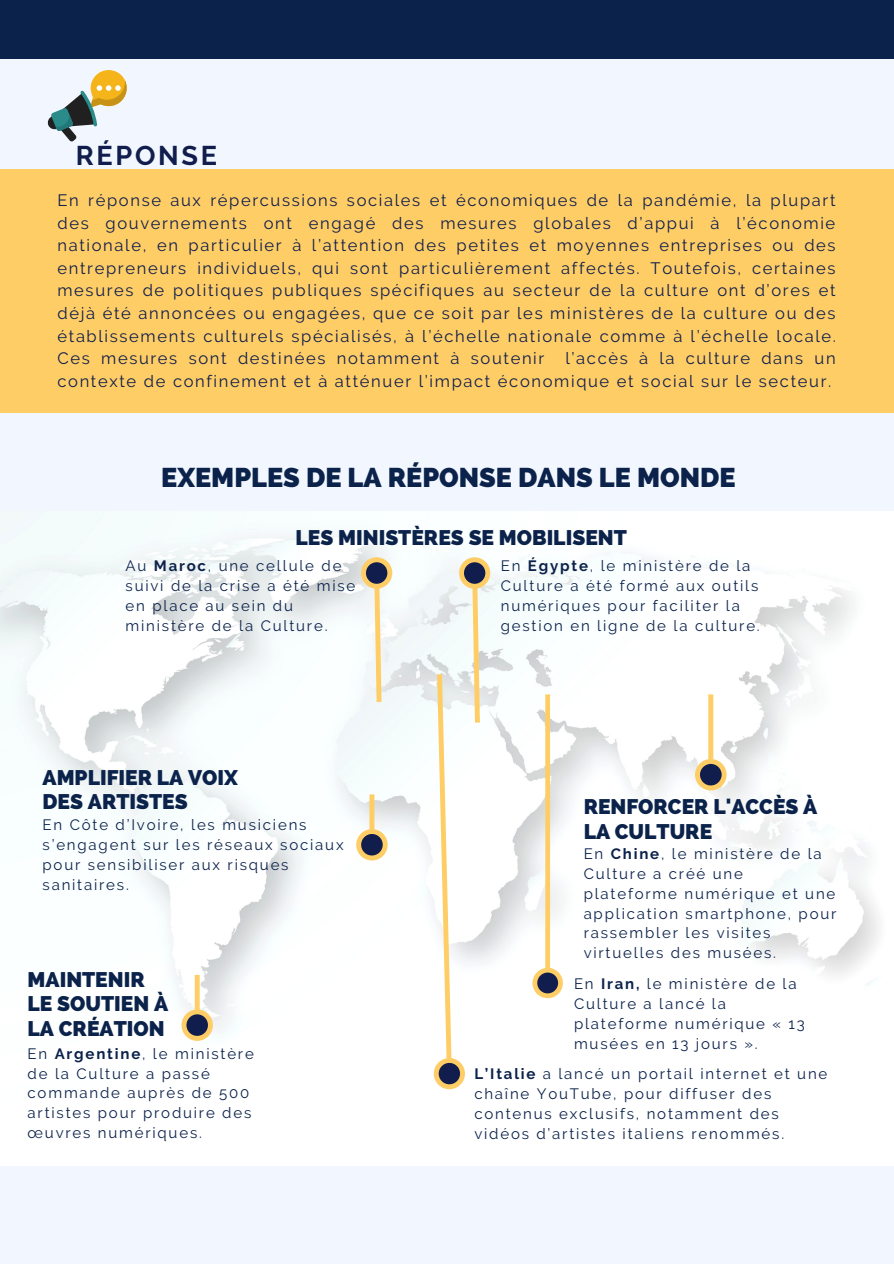
<style>
.page{position:relative;width:894px;height:1264px;background:#fff}
.page>*{position:absolute;margin:0;border:0;box-sizing:border-box;transform-origin:0 0}
.t1{font:800 27px "Raleway";color:#0b224b}
.t2{font:700 27px "Raleway";letter-spacing:.1em;color:#101d4d}
.t3{font:800 21px/24.2px "Raleway";color:#0b224b}
.t4{font:16.5px/22.5px "Raleway";letter-spacing:.1em;color:#101d4d;text-align:justify}
.t5{font:15px/19.8px "Raleway";letter-spacing:.12em;color:#0b224b}
.s1{font-weight:700}
</style>
<div class="page">
<div style="left:0;top:0;width:893px;height:1263px;background:#f2f7ff"></div>
<div style="left:0;top:170px;width:893px;height:243px;background:#fecd65"></div>
<div style="left:0;top:0;width:893px;height:59px;background:#0b224b"></div>
<img style="left:0;top:511px;width:893px;height:654px">
<svg style="left:360px;top:557px;width:34px;height:145px"></svg>
<svg style="left:694px;top:694px;width:32px;height:96px"></svg>
<svg style="left:356px;top:794px;width:31px;height:66px"></svg>
<svg style="left:181px;top:975px;width:32px;height:65px"></svg>
<svg style="left:47px;top:70px;width:80px;height:72px"></svg>
<svg style="left:532px;top:694px;width:30px;height:304px"></svg>
<svg style="left:424px;top:557px;width:69px;height:532px"></svg>
<h1 class="t2" style="left:76px;top:140px;width:143px">RÉPONSE</h1>
<p class="t4" style="left:57px;top:189px;width:779px">En réponse aux répercussions sociales et économiques de la pandémie, la plupart des gouvernements ont engagé des mesures globales d’appui à l’économie nationale, en particulier à l’attention des petites et moyennes entreprises ou des entrepreneurs individuels, qui sont particulièrement affectés. Toutefois, certaines mesures de politiques publiques spécifiques au secteur de la culture ont d’ores et déjà été annoncées ou engagées, que ce soit par les ministères de la culture ou des établissements culturels spécialisés, à l’échelle nationale comme à l’échelle locale.<br>Ces mesures sont destinées notamment à soutenir</p>
<p class="t4" style="left:57px;top:347px;width:779px;text-align:right">l’accès à la culture dans un<br>contexte de confinement et à atténuer l’impact économique et social sur le secteur.</p>
<h1 class="t1" style="left:161px;top:462px;width:575px">EXEMPLES DE LA RÉPONSE DANS LE MONDE</h1>
<h2 class="t3" style="left:295px;top:525px;width:333px">LES MINISTÈRES SE MOBILISENT</h2>
<p class="t5" style="left:500px;top:555px;width:260px">En <span class="s1">Égypte</span>, le ministère de la<br>Culture a été formé aux outils numériques pour faciliter la gestion en ligne de la culture.</p>
<p class="t5" style="left:125px;top:555px;width:231px">Au <span class="s1">Maroc</span>, une cellule de suivi de la crise a été mise en place au sein du ministère de la Culture.</p>
<h2 class="t3" style="left:43px;top:765px;width:197px">AMPLIFIER LA VOIX<br>DES ARTISTES</h2>
<p class="t5" style="left:43px;top:814px;width:302px">En Côte d’Ivoire, les musiciens s’engagent sur les réseaux sociaux pour sensibiliser aux risques sanitaires.</p>
<h2 class="t3" style="left:28px;top:967px;width:142px">MAINTENIR<br>LE SOUTIEN À<br>LA CRÉATION</h2>
<p class="t5" style="left:28px;top:1043px;width:228px">En <span class="s1">Argentine</span>, le ministère de la Culture a passé commande auprès de 500 artistes pour produire des œuvres numériques.</p>
<h2 class="t3" style="left:583px;top:794px;width:235px">RENFORCER L'ACCÈS À<br>LA CULTURE</h2>
<p class="t5" style="left:583px;top:843px;width:254px">En <span class="s1">Chine</span>, le ministère de la<br>Culture a créé une plateforme numérique et une application smartphone, pour rassembler les visites virtuelles des musées.</p>
<p class="t5" style="left:574px;top:973px;width:232px">En <span class="s1">Iran,</span> le ministère de la<br>Culture a lancé la plateforme numérique « 13 musées en 13 jours ».</p>
<p class="t5" style="left:474px;top:1064px;width:354px"><span class="s1">L’Italie</span> a lancé un portail internet et une chaîne YouTube, pour diffuser des contenus exclusifs, notamment des vidéos d’artistes italiens renommés.</p>
</div>
